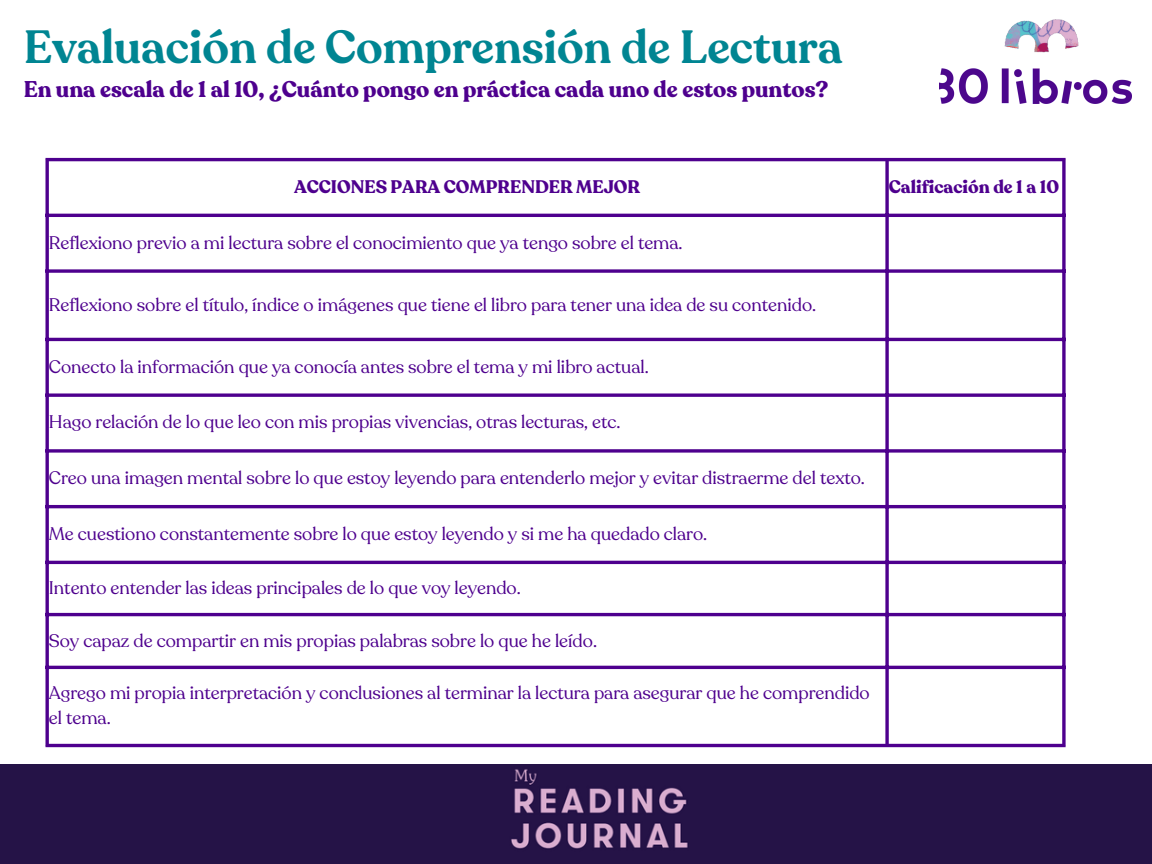
<style>
.page{position:relative;width:1152px;height:864px;background:#fff}
.page>*{position:absolute;margin:0;border:0;box-sizing:border-box;transform-origin:0 0}
.t1{font:600 46.05px "Recoleta";color:#008592}
.t2{font:700 22.5px "Recoleta";color:#4e008e}
.t3{font:18px/24.8px "Recoleta";color:#4e008e}
.t4{font:700 18px "Recoleta";color:#4e008e}
</style>
<div class="page">
<img style="left:1004px;top:19px;width:75px;height:34px">
<img style="left:939px;top:69px;width:192px;height:35px">
<svg style="left:45px;top:161px;width:4px;height:583px;background:#68279f"></svg>
<svg style="left:885px;top:161px;width:4px;height:583px;background:#68279f"></svg>
<svg style="left:1062px;top:161px;width:4px;height:583px;background:#68279f"></svg>
<hr style="left:45px;top:158px;width:1021px;height:3px;background:#4e008e">
<hr style="left:45px;top:214px;width:1021px;height:3px;background:#4e008e">
<svg style="left:45px;top:269px;width:1021px;height:4px;background:#68279f"></svg>
<hr style="left:45px;top:338px;width:1021px;height:3px;background:#4e008e">
<svg style="left:45px;top:393px;width:1021px;height:4px;background:#68279f"></svg>
<svg style="left:45px;top:449px;width:1021px;height:4px;background:#68279f"></svg>
<hr style="left:45px;top:505px;width:1021px;height:3px;background:#4e008e">
<hr style="left:45px;top:561px;width:1021px;height:3px;background:#4e008e">
<hr style="left:45px;top:613px;width:1021px;height:3px;background:#4e008e">
<hr style="left:45px;top:666px;width:1021px;height:3px;background:#4e008e">
<hr style="left:45px;top:744px;width:1021px;height:3px;background:#4e008e">
<div style="left:0;top:765px;width:1152px;height:99px;background:#251347"></div>
<img style="left:511px;top:769px;width:177px;height:80px">
<h1 class="t1" style="left:24px;top:17px;width:820px">Evaluación de Comprensión de Lectura</h1>
<p class="t2" style="left:24px;top:74px;width:806px">En una escala de 1 al 10, ¿Cuánto pongo en práctica cada uno de estos puntos?</p>
<p class="t4" style="left:294px;top:175px;width:348px">ACCIONES PARA COMPRENDER MEJOR</p>
<p class="t4" style="left:889px;top:175px;width:172px">Calificación de 1 a 10</p>
<p class="t3" style="left:49px;top:230px;width:635px">Reflexiono previo a mi lectura sobre el conocimiento que ya tengo sobre el tema.</p>
<p class="t3" style="left:49px;top:293px;width:769px">Reflexiono sobre el título, índice o imágenes que tiene el libro para tener una idea de su contenido.</p>
<p class="t3" style="left:49px;top:354px;width:601px">Conecto la información que ya conocía antes sobre el tema y mi libro actual.</p>
<p class="t3" style="left:49px;top:410px;width:573px">Hago relación de lo que leo con mis propias vivencias, otras lecturas, etc.</p>
<p class="t3" style="left:49px;top:466px;width:818px">Creo una imagen mental sobre lo que estoy leyendo para entenderlo mejor y evitar distraerme del texto.</p>
<p class="t3" style="left:49px;top:522px;width:660px">Me cuestiono constantemente sobre lo que estoy leyendo y si me ha quedado claro.</p>
<p class="t3" style="left:49px;top:576px;width:473px">Intento entender las ideas principales de lo que voy leyendo.</p>
<p class="t3" style="left:49px;top:629px;width:550px">Soy capaz de compartir en mis propias palabras sobre lo que he leído.</p>
<p class="t3" style="left:49px;top:681px;width:822px">Agrego mi propia interpretación y conclusiones al terminar la lectura para asegurar que he comprendido el tema.</p>
</div>
